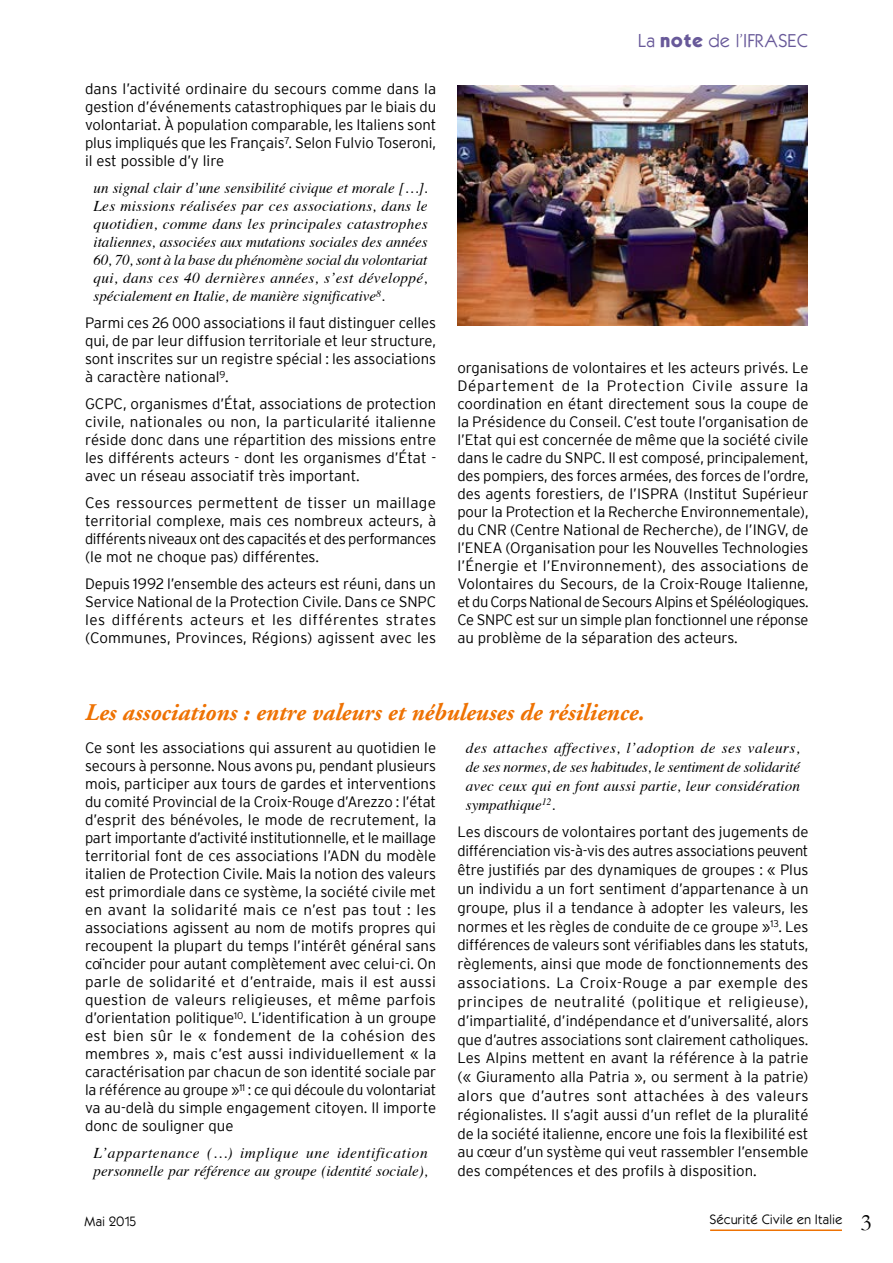
<style>
.page{position:relative;width:893px;height:1263px;background:#fff}
.page>*{position:absolute;margin:0;border:0;box-sizing:border-box;transform-origin:0 0}
.t1{font:italic 700 24px "Adobe Garamond";color:#ee7203}
.t2{font:24px "Garamond";color:#000}
.t3{font:16.5px "Kabel";color:#685999}
.t4{font:300 15px/18px "Interstate";color:#000;text-align:justify}
.t5{font:italic 15px/18px "Times";color:#000;text-align:justify}
.t6{font:12px "Kabel";color:#000}
.s1{font-weight:700}
</style>
<div class="page">
<hr style="left:710px;top:1229px;width:132px;height:2px;background:#ee7203">
<img style="left:457px;top:85px;width:351px;height:241px">
<p class="t4" style="left:85px;top:80px;width:353px">dans l’activité ordinaire du secours comme dans la gestion d’événements catastrophiques par le biais du volontariat. À population comparable, les Italiens sont plus impliqués que les Français<sup>7</sup>. Selon Fulvio Toseroni, il est possible d’y lire</p>
<p class="t5" style="left:94px;top:178px;width:336px">un signal clair d’une sensibilité civique et morale […].<br>Les missions réalisées par ces associations, dans le quotidien, comme dans les principales catastrophes italiennes, associées aux mutations sociales des années 60, 70, sont à la base du phénomène social du volontariat qui, dans ces 40 dernières années, s’est développé, spécialement en Italie, de manière significative<sup>8</sup>.</p>
<p class="t4" style="left:85px;top:314px;width:353px">Parmi ces 26 000 associations il faut distinguer celles qui, de par leur diffusion territoriale et leur structure, sont inscrites sur un registre spécial : les associations à caractère national<sup>9</sup>.</p>
<p class="t4" style="left:85px;top:395px;width:353px">GCPC, organismes d’État, associations de protection civile, nationales ou non, la particularité italienne réside donc dans une répartition des missions entre les différents acteurs - dont les organismes d’État - avec un réseau associatif très important.</p>
<p class="t4" style="left:85px;top:494px;width:353px">Ces ressources permettent de tisser un maillage territorial complexe, mais ces nombreux acteurs, à différents niveaux ont des capacités et des performances (le mot ne choque pas) différentes.</p>
<p class="t4" style="left:85px;top:575px;width:353px">Depuis 1992 l’ensemble des acteurs est réuni, dans un Service National de la Protection Civile. Dans ce SNPC les différents acteurs et les différentes strates (Communes, Provinces, Régions) agissent avec les</p>
<p class="t3" style="left:638px;top:31px;width:171px">La <span class="s1">NOTE</span> de l’IFRASEC</p>
<p class="t4" style="left:457px;top:359px;width:353px">organisations de volontaires et les acteurs privés. Le Département de la Protection Civile assure la coordination en étant directement sous la coupe de la Présidence du Conseil. C’est toute l’organisation de l’Etat qui est concernée de même que la société civile dans le cadre du SNPC. Il est composé, principalement, des pompiers, des forces armées, des forces de l’ordre, des agents forestiers, de l’ISPRA (Institut Supérieur pour la Protection et la Recherche Environnementale), du CNR (Centre National de Recherche), de l’INGV, de l’ENEA (Organisation pour les Nouvelles Technologies l’Énergie et l’Environnement), des associations de Volontaires du Secours, de la Croix-Rouge Italienne, et du Corps National de Secours Alpins et Spéléologiques.<br>Ce SNPC est sur un simple plan fonctionnel une réponse au problème de la séparation des acteurs.</p>
<h1 class="t1" style="left:85px;top:699px;width:561px">Les associations : entre valeurs et nébuleuses de résilience.</h1>
<p class="t4" style="left:85px;top:739px;width:353px">Ce sont les associations qui assurent au quotidien le secours à personne. Nous avons pu, pendant plusieurs mois, participer aux tours de gardes et interventions du comité Provincial de la Croix-Rouge d’Arezzo : l’état d’esprit des bénévoles, le mode de recrutement, la part importante d’activité institutionnelle, et le maillage territorial font de ces associations l’ADN du modèle italien de Protection Civile. Mais la notion des valeurs est primordiale dans ce système, la société civile met en avant la solidarité mais ce n’est pas tout : les associations agissent au nom de motifs propres qui recoupent la plupart du temps l’intérêt général sans coïncider pour autant complètement avec celui-ci. On parle de solidarité et d’entraide, mais il est aussi question de valeurs religieuses, et même parfois d’orientation politique<sup>10</sup>. L’identification à un groupe est bien sûr le « fondement de la cohésion des membres », mais c’est aussi individuellement « la caractérisation par chacun de son identité sociale par la référence au groupe »<sup>11</sup> : ce qui découle du volontariat va au-delà du simple engagement citoyen. Il importe donc de souligner que</p>
<p class="t5" style="left:94px;top:1143px;width:336px">L’appartenance (…) implique une identification personnelle par référence au groupe (identité sociale),</p>
<p class="t5" style="left:466px;top:738px;width:336px;line-height:18.8px">des attaches affectives, l’adoption de ses valeurs, de ses normes, de ses habitudes, le sentiment de solidarité avec ceux qui en font aussi partie, leur considération sympathique<sup>12</sup>.</p>
<p class="t4" style="left:457px;top:823px;width:353px;line-height:18.8px">Les discours de volontaires portant des jugements de différenciation vis-à-vis des autres associations peuvent être justifiés par des dynamiques de groupes : « Plus un individu a un fort sentiment d’appartenance à un groupe, plus il a tendance à adopter les valeurs, les normes et les règles de conduite de ce groupe »<sup>13</sup>. Les différences de valeurs sont vérifiables dans les statuts, règlements, ainsi que mode de fonctionnements des associations. La Croix-Rouge a par exemple des principes de neutralité (politique et religieuse), d’impartialité, d’indépendance et d’universalité, alors que d’autres associations sont clairement catholiques.<br>Les Alpins mettent en avant la référence à la patrie (« Giuramento alla Patria », ou serment à la patrie) alors que d’autres sont attachées à des valeurs régionalistes. Il s’agit aussi d’un reflet de la pluralité de la société italienne, encore une fois la flexibilité est au cœur d’un système qui veut rassembler l’ensemble des compétences et des profils à disposition.</p>
<p class="t6" style="left:84px;top:1213px;width:54px">Mai 2015</p>
<p class="t6" style="left:709px;top:1211px;width:135px">Sécurité Civile en Italie</p>
<h1 class="t2" style="left:860px;top:1208px;width:13px">3</h1>
</div>
